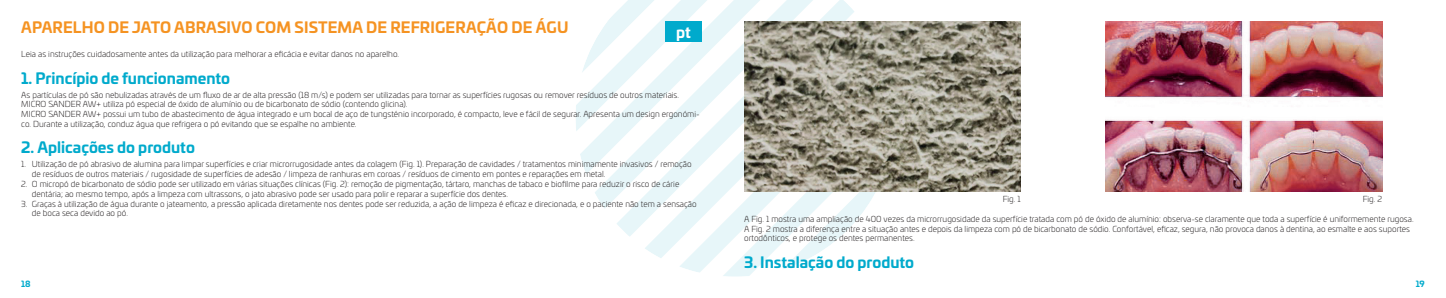
<style>
.page{position:relative;width:1446px;height:298px;background:#fff}
.page>*{position:absolute;margin:0;border:0;box-sizing:border-box;transform-origin:0 0}
.t1{font:700 15px "Univia Pro";color:#0ac}
.t2{font:700 15px "Univia Pro";letter-spacing:.01em;color:#f59322}
.t3{font:700 15px "Univia Pro";color:#fff}
.t4{font:300 8.25px/9.8px "Univia Pro";color:#231f20}
.t5{font:700 8.25px "Univia Pro";color:#0ac}
</style>
<div class="page">
<svg style="left:680px;top:191px;width:210px;height:81px"></svg>
<svg style="left:645px;top:191px;width:231px;height:67px"></svg>
<svg style="left:617px;top:0;width:237px;height:237px;fill:#edf8fa"></svg>
<svg style="left:595px;top:0;width:218px;height:209px;fill:#ecf8fa"></svg>
<svg style="left:580px;top:0;width:180px;height:174px"></svg>
<svg style="left:576px;top:0;width:131px;height:131px"></svg>
<svg style="left:582px;top:0;width:72px;height:73px"></svg>
<div style="left:665px;top:22px;width:37px;height:20px;background:#0ac"></div>
<img style="left:744px;top:21px;width:276px;height:170px">
<img style="left:1106px;top:21px;width:276px;height:170px">
<h1 class="t2" style="left:21px;top:16px;width:549px">APARELHO DE JATO ABRASIVO COM SISTEMA DE REFRIGERAÇÃO DE ÁGU</h1>
<p class="t4" style="left:21px;top:49px;width:379px">Leia as instruções cuidadosamente antes da utilização para melhorar a eficácia e evitar danos no aparelho.</p>
<h1 class="t1" style="left:21px;top:66px;width:210px">1. Princípio de funcionamento</h1>
<p class="t4" style="left:21px;top:89px;width:680px">As partículas de pó são nebulizadas através de um fluxo de ar de alta pressão (18 m/s) e podem ser utilizadas para tornar as superfícies rugosas ou remover resíduos de outros materiais.<br>MICRO SANDER AW+ utiliza pó especial de óxido de alumínio ou de bicarbonato de sódio (contendo glicina).<br>MICRO SANDER AW+ possui um tubo de abastecimento de água integrado e um bocal de aço de tungsténio incorporado, é compacto, leve e fácil de segurar. Apresenta um design ergonómi&shy;co. Durante a utilização, conduz água que refrigera o pó evitando que se espalhe no ambiente.</p>
<h1 class="t1" style="left:21px;top:136px;width:175px">2. Aplicações do produto</h1>
<p class="t4" style="left:32px;top:159px;width:661px;text-indent:-11px">1. Utilização de pó abrasivo de alumina para limpar superfícies e criar microrrugosidade antes da colagem (Fig. 1). Preparação de cavidades / tratamentos minimamente invasivos / remoção de resíduos de outros materiais / rugosidade de superfícies de adesão / limpeza de ranhuras em coroas / resíduos de cimento em pontes e reparações em metal.</p>
<p class="t4" style="left:32px;top:179px;width:649px;text-indent:-11px">2. O micropó de bicarbonato de sódio pode ser utilizado em várias situações clínicas (Fig. 2): remoção de pigmentação, tártaro, manchas de tabaco e biofilme para reduzir o risco de cárie dentária; ao mesmo tempo, após a limpeza com ultrassons, o jato abrasivo pode ser usado para polir e reparar a superfície dos dentes.</p>
<p class="t4" style="left:32px;top:198px;width:666px;text-indent:-11px">3. Graças à utilização de água durante o jateamento, a pressão aplicada diretamente nos dentes pode ser reduzida, a ação de limpeza é eficaz e direcionada, e o paciente não tem a sensação de boca seca devido ao pó.</p>
<h1 class="t3" style="left:676px;top:20px;width:16px">pt</h1>
<p class="t4" style="left:1002px;top:194px;width:20px">Fig. 1</p>
<p class="t4" style="left:1362px;top:194px;width:21px">Fig. 2</p>
<p class="t4" style="left:744px;top:213px;width:671px">A Fig. 1 mostra uma ampliação de 400 vezes da microrrugosidade da superfície tratada com pó de óxido de alumínio: observa-se claramente que toda a superfície é uniformemente rugosa.<br>A Fig. 2 mostra a diferença entre a situação antes e depois da limpeza com pó de bicarbonato de sódio. Confortável, eficaz, segura, não provoca danos à dentina, ao esmalte e aos suportes ortodônticos, e protege os dentes permanentes.</p>
<h1 class="t1" style="left:744px;top:250px;width:171px">3. Instalação do produto</h1>
<p class="t5" style="left:21px;top:277px;width:11px">18</p>
<p class="t5" style="left:1415px;top:277px;width:10px">19</p>
</div>
